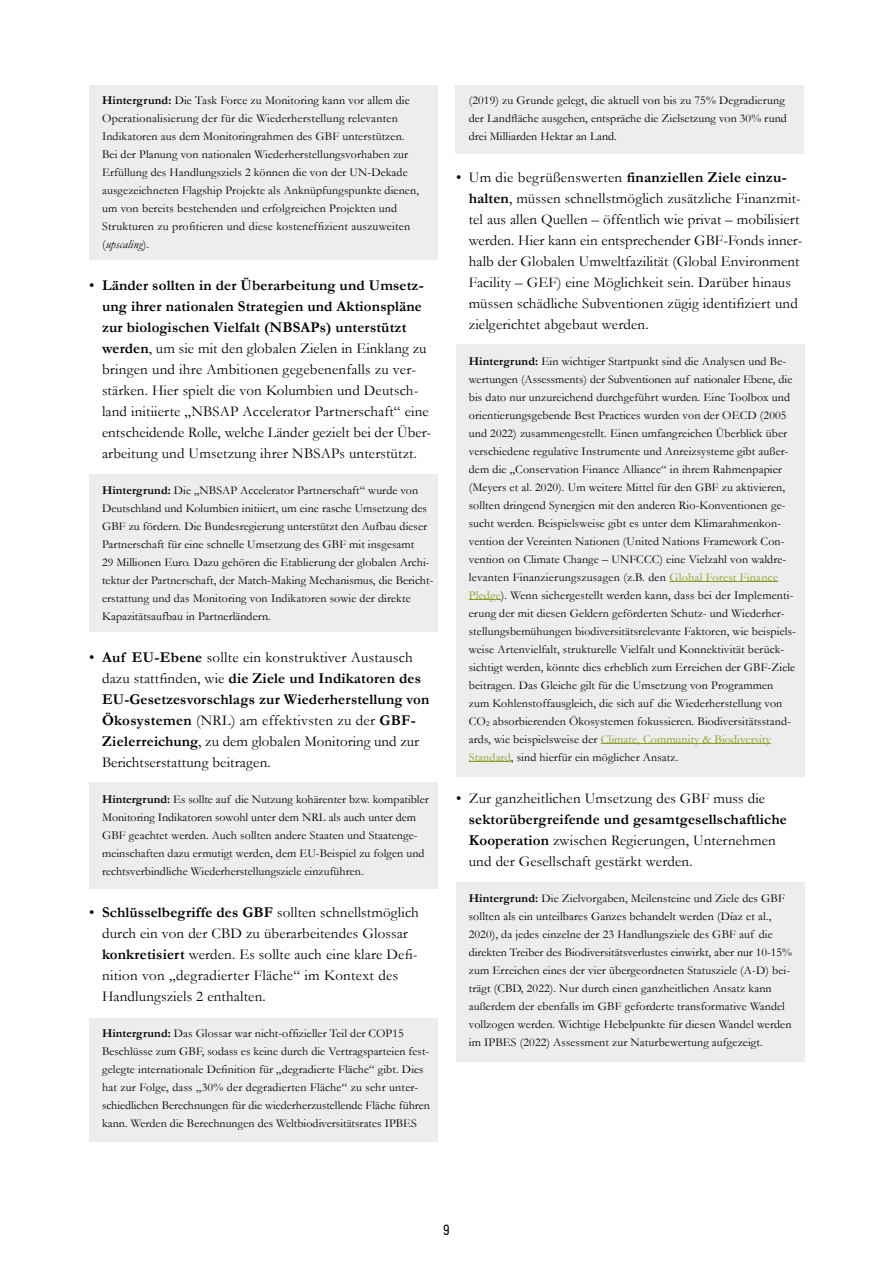
<style>
.page{position:relative;width:893px;height:1263px;background:#fff}
.page>*{position:absolute;margin:0;border:0;box-sizing:border-box;transform-origin:0 0}
.t1{font:15px/21px "Garamond";letter-spacing:.01em;color:#000}
.t2{font:15px "Gravur Condensed";color:#000}
.t3{font:12px/18px "Garamond";letter-spacing:.01em;color:#000}
.s1{font-weight:700}
.s2{font-style:italic}
.s3{color:#8b9c22}
</style>
<div class="page">
<div style="left:89px;top:85px;width:349px;height:174px;background:#ededed"></div>
<div style="left:455px;top:85px;width:349px;height:68px;background:#ededed"></div>
<div style="left:89px;top:474px;width:349px;height:157px;background:#ededed"></div>
<div style="left:89px;top:1018px;width:349px;height:124px;background:#ededed"></div>
<div style="left:89px;top:782px;width:349px;height:107px;background:#ededed"></div>
<div style="left:456px;top:344px;width:349px;height:432px;background:#ededed"></div>
<div style="left:456px;top:882px;width:349px;height:180px;background:#ededed"></div>
<hr style="left:669px;top:581px;width:109px;height:1px;background:#8b9c22">
<hr style="left:469px;top:599px;width:32px;height:1px;background:#8b9c22">
<hr style="left:601px;top:743px;width:170px;height:1px;background:#8b9c22">
<hr style="left:469px;top:761px;width:42px;height:1px;background:#8b9c22">
<p class="t3" style="left:102px;top:91px;width:318px"><span class="s1">Hintergrund:</span> Die Task Force zu Monitoring kann vor allem die Operationalisierung der für die Wiederherstellung relevanten Indikatoren aus dem Monitoringrahmen des GBF unterstützen.<br>Bei der Planung von nationalen Wiederherstellungsvorhaben zur Erfüllung des Handlungsziels 2 können die von der UN-Dekade ausgezeichneten Flagship Projekte als Anknüpfungspunkte dienen, um von bereits bestehenden und erfolgreichen Projekten und Strukturen zu profitieren und diese kosteneffizient auszuweiten (<span class="s2">upscaling</span>).</p>
<p class="t1" style="left:102px;top:274px;width:331px;text-indent:-13px">• <span class="s1">Länder sollten in der Überarbeitung und Umsetz&shy;ung ihrer nationalen Strategien und Aktionspläne zur biologischen Vielfalt (NBSAPs) unterstützt werden</span>, um sie mit den globalen Zielen in Einklang zu bringen und ihre Ambitionen gegebenenfalls zu ver&shy;stärken. Hier spielt die von Kolumbien und Deutsch&shy;land initiierte „NBSAP Accelerator Partnerschaft“ eine entscheidende Rolle, welche Länder gezielt bei der Über&shy;arbeitung und Umsetzung ihrer NBSAPs unterstützt.</p>
<p class="t3" style="left:102px;top:481px;width:333px"><span class="s1">Hintergrund:</span> Die „NBSAP Accelerator Partnerschaft“ wurde von Deutschland und Kolumbien initiiert, um eine rasche Umsetzung des GBF zu fördern. Die Bundesregierung unterstützt den Aufbau dieser Partnerschaft für eine schnelle Umsetzung des GBF mit insgesamt<br>29 Millionen Euro. Dazu gehören die Etablierung der globalen Archi&shy;tektur der Partnerschaft, der Match-Making Mechanismus, die Bericht&shy;erstattung und das Monitoring von Indikatoren sowie der direkte Kapazitätsaufbau in Partnerländern.</p>
<p class="t1" style="left:102px;top:646px;width:329px;text-indent:-13px">• <span class="s1">Auf EU-Ebene</span> sollte ein konstruktiver Austausch dazu stattfinden, wie <span class="s1">die Ziele und Indikatoren des EU-Gesetzesvorschlags zur Wiederherstellung von Ökosystemen</span> (NRL) am effektivsten zu der <span class="s1">GBF-Zielerreichung</span>, zu dem globalen Monitoring und zur Berichtserstattung beitragen.</p>
<p class="t3" style="left:102px;top:790px;width:328px"><span class="s1">Hintergrund:</span> Es sollte auf die Nutzung kohärenter bzw. kompatibler Monitoring Indikatoren sowohl unter dem NRL als auch unter dem GBF geachtet werden. Auch sollten andere Staaten und Staatenge&shy;meinschaften dazu ermutigt werden, dem EU-Beispiel zu folgen und rechtsverbindliche Wiederherstellungsziele einzuführen.</p>
<p class="t1" style="left:102px;top:901px;width:318px;text-indent:-13px">• <span class="s1">Schlüsselbegriffe des GBF</span> sollten schnellstmöglich durch ein von der CBD zu überarbeitendes Glossar <span class="s1">konkretisiert</span> werden. Es sollte auch eine klare Defi&shy;nition von „degradierter Fläche“ im Kontext des Handlungsziels 2 enthalten.</p>
<p class="t3" style="left:102px;top:1024px;width:329px"><span class="s1">Hintergrund:</span> Das Glossar war nicht-offizieller Teil der COP15<br>Beschlüsse zum GBF, sodass es keine durch die Vertragsparteien fest&shy;gelegte internationale Definition für „degradierte Fläche“ gibt. Dies hat zur Folge, dass „30% der degradierten Fläche“ zu sehr unter&shy;schiedlichen Berechnungen für die wiederherzustellende Fläche führen kann. Werden die Berechnungen des Weltbiodiversitätsrates IPBES</p>
<p class="t3" style="left:469px;top:91px;width:320px">(2019) zu Grunde gelegt, die aktuell von bis zu 75% Degradierung der Landfläche ausgehen, entspräche die Zielsetzung von 30% rund drei Milliarden Hektar an Land.</p>
<p class="t1" style="left:469px;top:166px;width:335px;text-indent:-13px">• Um die begrüßenswerten <span class="s1">finanziellen Ziele einzu&shy;halten</span>, müssen schnellstmöglich zusätzliche Finanzmit&shy;tel aus allen Quellen – öffentlich wie privat – mobilisiert werden. Hier kann ein entsprechender GBF-Fonds inner&shy;halb der Globalen Umweltfazilität (Global Environment Facility – GEF) eine Möglichkeit sein. Darüber hinaus müssen schädliche Subventionen zügig identifiziert und zielgerichtet abgebaut werden.</p>
<p class="t3" style="left:469px;top:352px;width:329px"><span class="s1">Hintergrund:</span> Ein wichtiger Startpunkt sind die Analysen und Be&shy;wertungen (Assessments) der Subventionen auf nationaler Ebene, die bis dato nur unzureichend durchgeführt wurden. Eine Toolbox und orientierungsgebende Best Practices wurden von der OECD (2005 und 2022) zusammengestellt. Einen umfangreichen Überblick über verschiedene regulative Instrumente und Anreizsysteme gibt außer&shy;dem die „Conservation Finance Alliance“ in ihrem Rahmenpapier (Meyers et al. 2020). Um weitere Mittel für den GBF zu aktivieren, sollten dringend Synergien mit den anderen Rio-Konventionen ge&shy;sucht werden. Beispielsweise gibt es unter dem Klimarahmenkon&shy;vention der Vereinten Nationen (United Nations Framework Con&shy;vention on Climate Change – UNFCCC) eine Vielzahl von waldre&shy;levanten Finanzierungszusagen (z.B. den <span class="s3">Global Forest Finance Pledge</span>). Wenn sichergestellt werden kann, dass bei der Implementi&shy;erung der mit diesen Geldern geförderten Schutz- und Wiederher&shy;stellungsbemühungen biodiversitätsrelevante Faktoren, wie beispiels&shy;weise Artenvielfalt, strukturelle Vielfalt und Konnektivität berück&shy;sichtigt werden, könnte dies erheblich zum Erreichen der GBF-Ziele beitragen. Das Gleiche gilt für die Umsetzung von Programmen zum Kohlenstoffausgleich, die sich auf die Wiederherstellung von CO<sub>2</sub> absorbierenden Ökosystemen fokussieren. Biodiversitätsstand&shy;ards, wie beispielsweise der <span class="s3">Climate, Community &amp; Biodiversity Standard</span>, sind hierfür ein möglicher Ansatz.</p>
<p class="t1" style="left:456px;top:787px;width:311px">• Zur ganzheitlichen Umsetzung des GBF muss die</p>
<p class="t1" style="left:469px;top:808px;width:320px"><span class="s1">sektorübergreifende und gesamtgesellschaftliche<br>Kooperation</span> zwischen Regierungen, Unternehmen und der Gesellschaft gestärkt werden.</p>
<p class="t3" style="left:469px;top:889px;width:325px"><span class="s1">Hintergrund:</span> Die Zielvorgaben, Meilensteine und Ziele des GBF sollten als ein unteilbares Ganzes behandelt werden (Díaz et al., 2020), da jedes einzelne der 23 Handlungsziele des GBF auf die direkten Treiber des Biodiversitätsverlustes einwirkt, aber nur 10-15% zum Erreichen eines der vier übergeordneten Statusziele (A-D) bei&shy;trägt (CBD, 2022). Nur durch einen ganzheitlichen Ansatz kann außerdem der ebenfalls im GBF geforderte transformative Wandel vollzogen werden. Wichtige Hebelpunkte für diesen Wandel werden im IPBES (2022) Assessment zur Naturbewertung aufgezeigt.</p>
<p class="t2" style="left:443px;top:1221px;width:9px">9</p>
</div>
